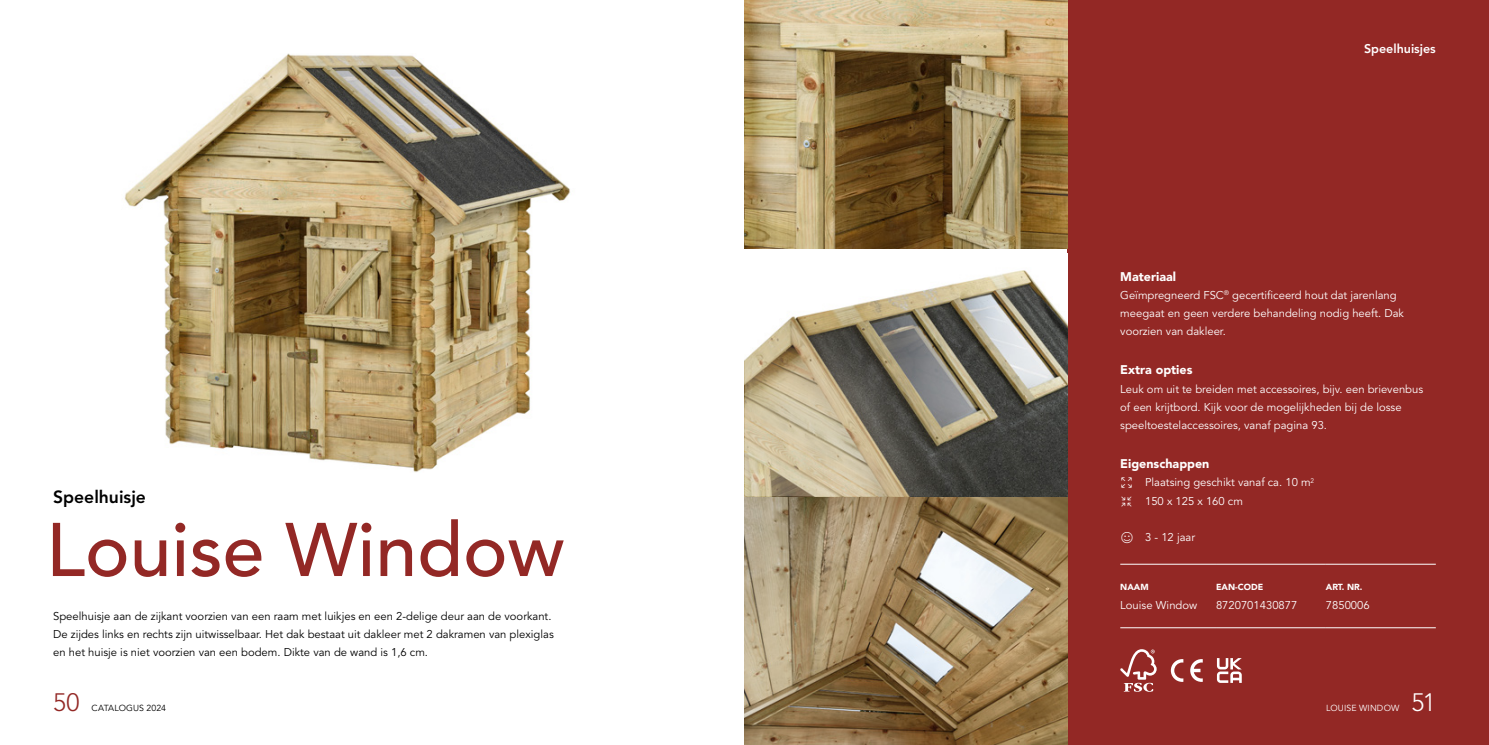
<style>
.page{position:relative;width:1489px;height:745px;background:#fff}
.page>*{position:absolute;margin:0;border:0;box-sizing:border-box;transform-origin:0 0}
.t1{font:500 75px "Avenir LT Std";color:#932825}
.t2{font:300 25px "Avenir LT Std";color:#932825}
.t3{font:300 25px "Avenir LT Std";color:#fff}
.t4{font:800 17.5px "Avenir LT Std";color:#000}
.t5{font:900 12.5px "Avenir LT Std";color:#fff}
.t6{font:800 12.5px "Avenir LT Std";color:#fff}
.t7{font:11.25px/18.1px "Avenir LT Std";color:#fff}
.t8{font:11.25px/18.1px "Avenir LT Std";color:#000}
.t9{font:900 8.75px "Avenir LT Std";color:#fff}
.t10{font:8.75px "Avenir LT Std";letter-spacing:.01em;color:#000}
.t11{font:8.75px "Avenir LT Std";letter-spacing:.015em;color:#fff}
</style>
<div class="page">
<div style="left:1067px;top:0;width:421px;height:744px;background:#932825"></div>
<img style="left:124px;top:53px;width:446px;height:419px">
<svg style="left:1120px;top:649px;width:36px;height:42px"></svg>
<svg style="left:1170px;top:659px;width:32px;height:22px"></svg>
<hr style="left:1120px;top:563px;width:95px;height:1px;background:#fff">
<hr style="left:1215px;top:563px;width:110px;height:1px;background:#fff">
<hr style="left:1325px;top:563px;width:110px;height:1px;background:#fff">
<hr style="left:1120px;top:627px;width:95px;height:1px;background:#fff">
<hr style="left:1215px;top:627px;width:110px;height:1px;background:#fff">
<hr style="left:1325px;top:627px;width:110px;height:1px;background:#fff">
<img style="left:744px;top:0;width:323px;height:248px">
<img style="left:744px;top:270px;width:323px;height:474px">
<svg style="left:744px;top:248px;width:248px;height:248px"></svg>
<svg style="left:1216px;top:658px;width:25px;height:24px"></svg>
<h3 class="t4" style="left:53px;top:486px;width:94px">Speelhuisje</h3>
<h1 class="t1" style="left:46px;top:506px;width:520px">Louise Window</h1>
<p class="t8" style="left:53px;top:607px;width:502px">Speelhuisje aan de zijkant voorzien van een raam met luikjes en een 2-delige deur aan de voorkant.<br>De zijdes links en rechts zijn uitwisselbaar. Het dak bestaat uit dakleer met 2 dakramen van plexiglas en het huisje is niet voorzien van een bodem. Dikte van de wand is 1,6 cm.</p>
<h2 class="t2" style="left:53px;top:687px;width:28px">50</h2>
<p class="t10" style="left:92px;top:702px;width:76px">CATALOGUS 2024</p>
<p class="t6" style="left:1363px;top:41px;width:73px">Speelhuisjes</p>
<p class="t5" style="left:1120px;top:268px;width:57px">Materiaal</p>
<p class="t7" style="left:1120px;top:286px;width:285px">Geïmpregneerd FSC<sup>®</sup> gecertificeerd hout dat jarenlang meegaat en geen verdere behandeling nodig heeft. Dak voorzien van dakleer.</p>
<p class="t5" style="left:1120px;top:362px;width:74px">Extra opties</p>
<p class="t7" style="left:1120px;top:380px;width:304px">Leuk om uit te breiden met accessoires, bijv. een brievenbus of een krijtbord. Kijk voor de mogelijkheden bij de losse speeltoestelaccessoires, vanaf pagina 93.</p>
<p class="t5" style="left:1120px;top:456px;width:91px">Eigenschappen</p>
<p class="t7" style="left:1144px;top:473px;width:171px">Plaatsing geschikt vanaf ca. 10 m<sup>2<br></sup>150 x 125 x 160 cm</p>
<p class="t7" style="left:1120px;top:528px;width:76px">★ 3 - 12 jaar</p>
<p class="t9" style="left:1120px;top:581px;width:30px">NAAM</p>
<p class="t9" style="left:1215px;top:581px;width:49px">EAN-CODE</p>
<p class="t9" style="left:1325px;top:581px;width:38px">ART. NR.</p>
<p class="t7" style="left:1120px;top:595px;width:78px">Louise Window</p>
<p class="t7" style="left:1215px;top:595px;width:83px">8720701430877</p>
<p class="t7" style="left:1325px;top:595px;width:45px">7850006</p>
<p class="t11" style="left:1326px;top:702px;width:75px">LOUISE WINDOW</p>
<h2 class="t3" style="left:1411px;top:687px;width:26px">51</h2>
</div>
